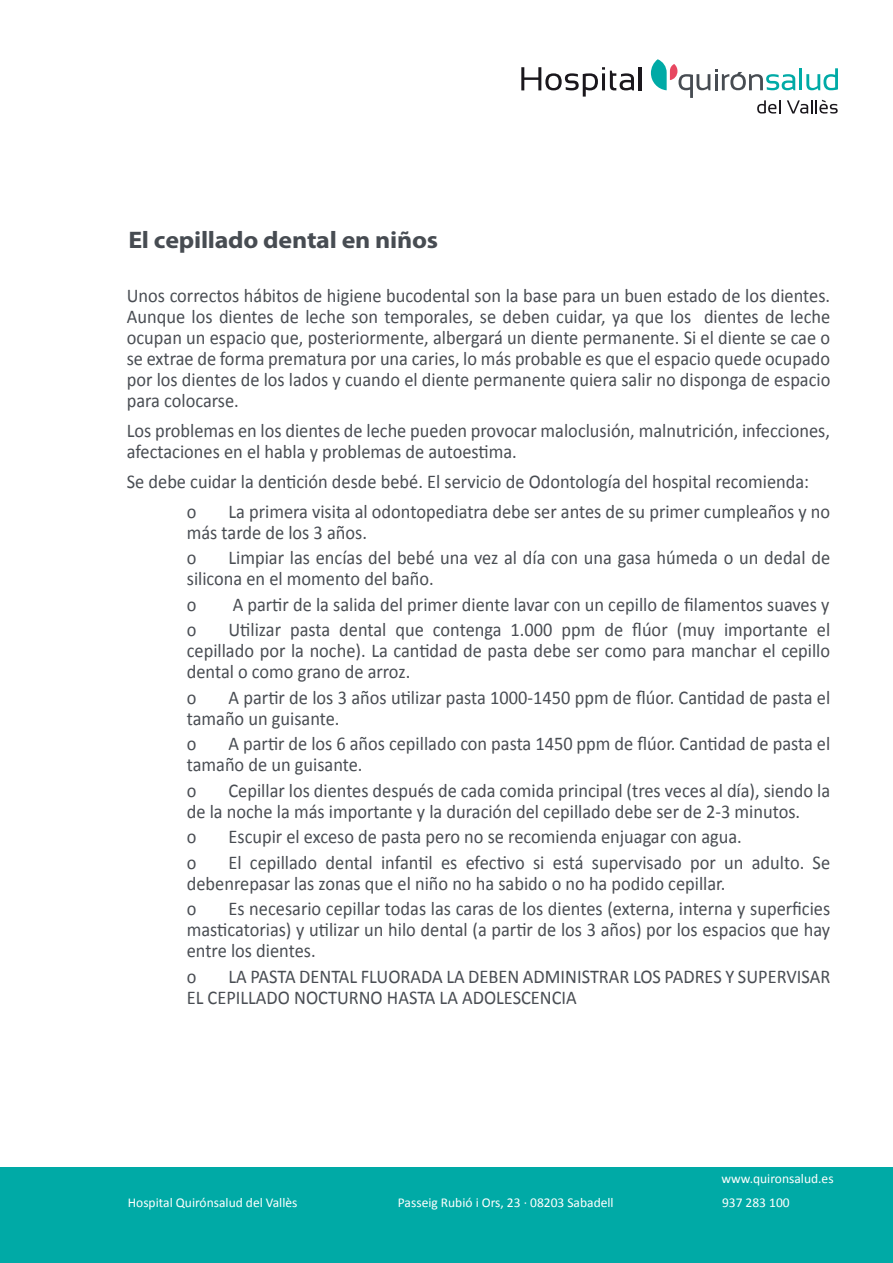
<style>
.page{position:relative;width:893px;height:1263px;background:#fff}
.page>*{position:absolute;margin:0;border:0;box-sizing:border-box;transform-origin:0 0}
.t1{font:700 24px "Myriad Pro";letter-spacing:-.01em;color:#474c52;scale:1.08 1}
.t2{font:19.5px/21px "Calibri";color:#494d53;scale:.94 1}
.t3{font:13.5px "Calibri";color:#fff}
</style>
<div class="page">
<div style="left:0;top:1167px;width:893px;height:96px;background:#00aaa6"></div>
<svg style="left:521px;top:67px;width:113px;height:30px"></svg>
<hr style="left:639px;top:67px;width:3px;height:23px;background:#1a171c">
<svg style="left:651px;top:59px;width:187px;height:55px"></svg>
<p class="t1" style="left:128px;top:224px;width:288px">El cepillado dental en niños</p>
<p class="t2" style="left:127px;top:285px;width:750px;text-align:justify">Unos correctos hábitos de higiene bucodental son la base para un buen estado de los dientes.<br>Aunque los dientes de leche son temporales, se deben cuidar, ya que los dientes de leche ocupan un espacio que, posteriormente, albergará un diente permanente. Si el diente se cae o se extrae de forma prematura por una caries, lo más probable es que el espacio quede ocupado por los dientes de los lados y cuando el diente permanente quiera salir no disponga de espacio para colocarse.</p>
<p class="t2" style="left:127px;top:420px;width:750px">Los problemas en los dientes de leche pueden provocar maloclusión, malnutrición, infecciones, afectaciones en el habla y problemas de autoestima.</p>
<p class="t2" style="left:187px;top:466px;width:664px;line-height:30px;text-indent:-60px">Se debe cuidar la dentición desde bebé. El servicio de Odontología del hospital recomienda: o</p>
<p class="t2" style="left:187px;top:501px;width:686px;text-indent:42px">La primera visita al odontopediatra debe ser antes de su primer cumpleaños y no más tarde de los 3 años.</p>
<p class="t2" style="left:187px;top:547px;width:12px">o</p>
<p class="t2" style="left:187px;top:547px;width:686px;text-indent:42px">Limpiar las encías del bebé una vez al día con una gasa húmeda o un dedal de silicona en el momento del baño.</p>
<p class="t2" style="left:187px;top:594px;width:12px">o</p>
<p class="t2" style="left:233px;top:594px;width:636px">A partir de la salida del primer diente lavar con un cepillo de filamentos suaves y</p>
<p class="t2" style="left:187px;top:619px;width:12px">o</p>
<p class="t2" style="left:187px;top:619px;width:686px;text-align:justify;text-indent:42px">Utilizar pasta dental que contenga 1.000 ppm de flúor (muy importante el cepillado por la noche). La cantidad de pasta debe ser como para manchar el cepillo dental o como grano de arroz.</p>
<p class="t2" style="left:187px;top:687px;width:12px">o</p>
<p class="t2" style="left:187px;top:687px;width:686px;text-indent:42px">A partir de los 3 años utilizar pasta 1000-1450 ppm de flúor. Cantidad de pasta el tamaño un guisante.</p>
<p class="t2" style="left:187px;top:733px;width:12px">o</p>
<p class="t2" style="left:187px;top:733px;width:686px;text-indent:42px">A partir de los 6 años cepillado con pasta 1450 ppm de flúor. Cantidad de pasta el tamaño de un guisante.</p>
<p class="t2" style="left:187px;top:780px;width:12px">o</p>
<p class="t2" style="left:187px;top:780px;width:686px;text-indent:42px">Cepillar los dientes después de cada comida principal (tres veces al día), siendo la de la noche la más importante y la duración del cepillado debe ser de 2-3 minutos.</p>
<p class="t2" style="left:187px;top:826px;width:12px">o</p>
<p class="t2" style="left:229px;top:826px;width:548px">Escupir el exceso de pasta pero no se recomienda enjuagar con agua.</p>
<p class="t2" style="left:187px;top:852px;width:12px">o</p>
<p class="t2" style="left:187px;top:852px;width:686px;text-indent:42px">El cepillado dental infantil es efectivo si está supervisado por un adulto. Se debenrepasar las zonas que el niño no ha sabido o no ha podido cepillar.</p>
<p class="t2" style="left:187px;top:898px;width:12px">o</p>
<p class="t2" style="left:187px;top:898px;width:686px;text-align:justify;text-indent:42px">Es necesario cepillar todas las caras de los dientes (externa, interna y superficies masticatorias) y utilizar un hilo dental (a partir de los 3 años) por los espacios que hay entre los dientes.</p>
<p class="t2" style="left:187px;top:966px;width:12px">o</p>
<p class="t2" style="left:187px;top:966px;width:686px;text-indent:42px">LA PASTA DENTAL FLUORADA LA DEBEN ADMINISTRAR LOS PADRES Y SUPERVISAR<br>EL CEPILLADO NOCTURNO HASTA LA ADOLESCENCIA</p>
<p class="t3" style="left:721px;top:1170px;width:114px">www.quironsalud.es</p>
<p class="t3" style="left:128px;top:1194px;width:171px">Hospital Quirónsalud del Vallès</p>
<p class="t3" style="left:398px;top:1194px;width:217px">Passeig Rubió i Ors, 23 · 08203 Sabadell</p>
<p class="t3" style="left:722px;top:1194px;width:69px">937 283 100</p>
</div>
